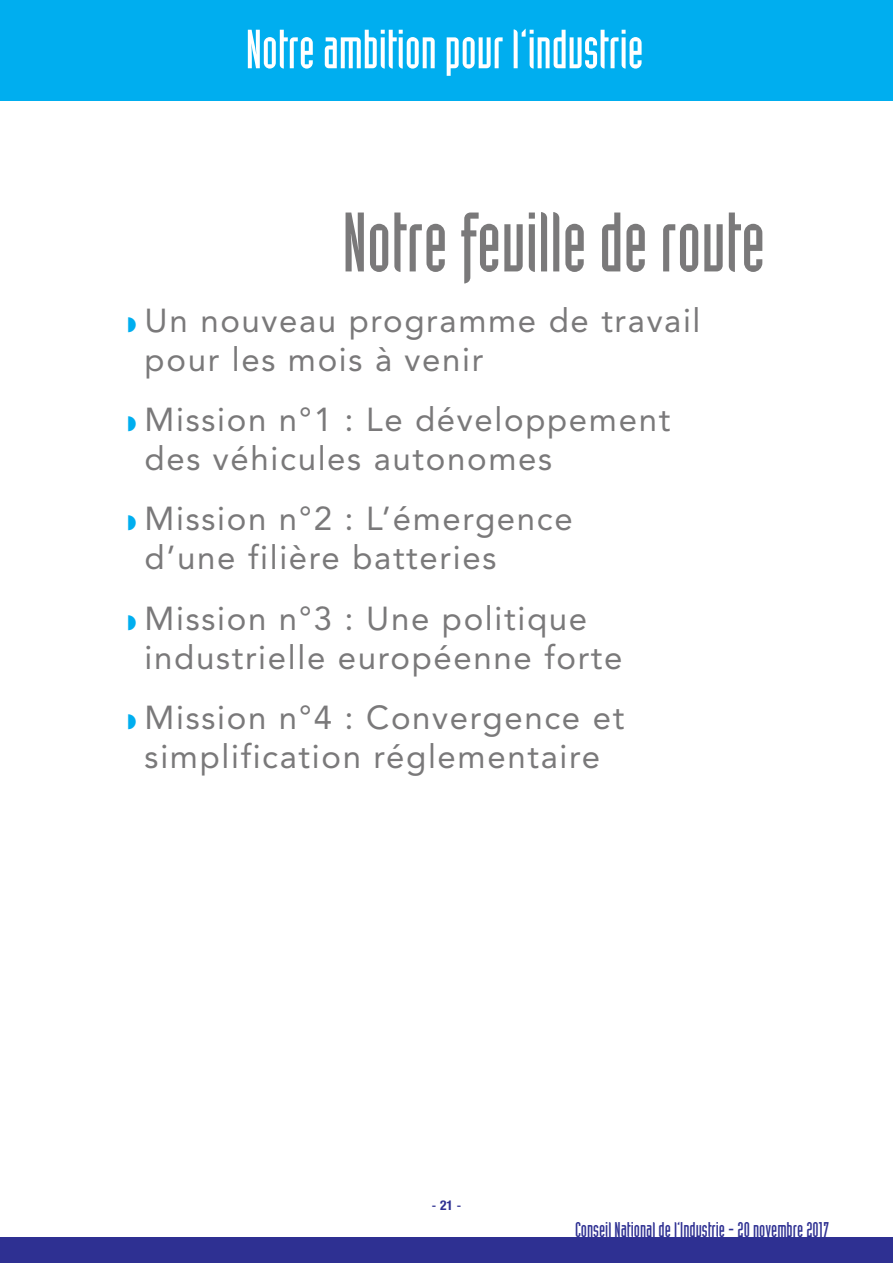
<style>
.page{position:relative;width:893px;height:1263px;background:#fff}
.page>*{position:absolute;margin:0;border:0;box-sizing:border-box;transform-origin:0 0}
.t1{font:82.5px "Industria Solid";color:#7a797a}
.t2{font:54px "Industria Solid";color:#fff}
.t3{font:33px/39px "Avenir";letter-spacing:.05em;color:#7a797a}
.t4{font:20.85px "Industria Solid";color:#2e3092}
.t5{font:13.5px "Helvetica";color:#2e3092}
.s1{font-family:"Helvetica Neue";font-weight:700;font-stretch:condensed}
</style>
<div class="page">
<div style="left:0;top:1237px;width:893px;height:26px;background:#2e3092"></div>
<div style="left:0;top:0;width:893px;height:100px;background:#00aeef"></div>
<h2 class="t2" style="left:246px;top:30px;width:399px">Notre ambitionpour l’industrie</h2>
<h1 class="t1" style="left:342px;top:213px;width:424px">Notrefeuillederoute</h1>
<p class="t3" style="left:145px;top:300px;width:557px">Un nouveau programme de travail pour les mois à venir</p>
<p class="t3" style="left:145px;top:399px;width:527px">Mission n°1 : Le développement des véhicules autonomes</p>
<p class="t3" style="left:145px;top:498px;width:430px">Mission n°2 : L’émergence d’une filière batteries</p>
<p class="t3" style="left:145px;top:598px;width:479px">Mission n°3 : Une politique industrielle européenne forte</p>
<p class="t3" style="left:145px;top:697px;width:481px">Mission n°4 : Convergence et simplification réglementaire</p>
<p class="t5" style="left:432px;top:1197px;width:31px">-<span class="s1">21</span>-</p>
<p class="t4" style="left:575px;top:1222px;width:256px">ConseilNationalde l’Industrie-20novembre2017</p>
</div>
